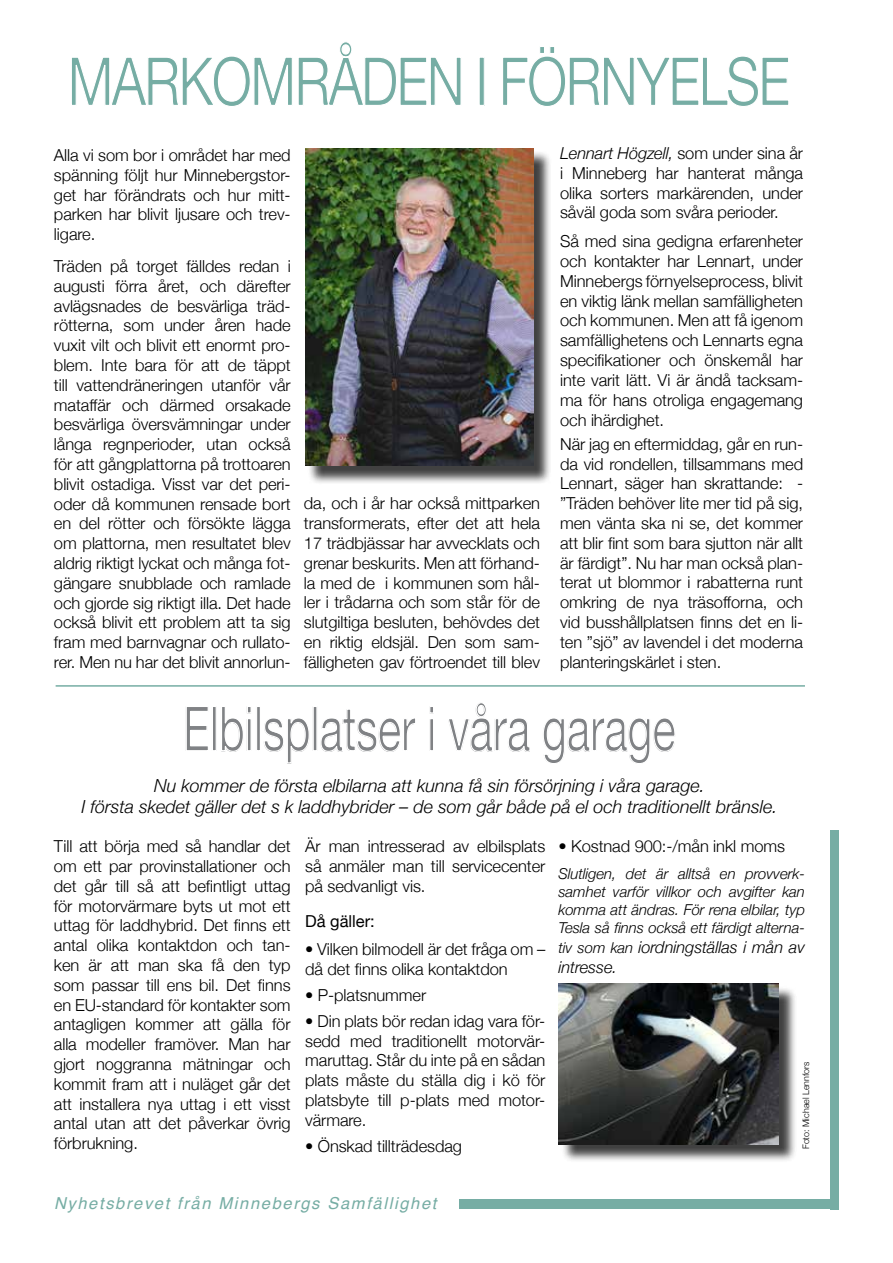
<style>
.page{position:relative;width:893px;height:1263px;background:#fff}
.page>*{position:absolute;margin:0;border:0;box-sizing:border-box;transform-origin:0 0}
.t1{font:67.5px "Helvetica Neue";letter-spacing:-.05em;color:#76ada4;scale:.8 1}
.t2{font:61.8px "Helvetica Neue";letter-spacing:-.015em;color:#808285;scale:.72 1}
.t3{font:italic 300 18px/21.6px "Helvetica Neue";color:#000;text-align:center}
.t4{font:300 16.5px/19.8px "Helvetica Neue";letter-spacing:-.005em;color:#000;text-align:justify}
.t5{font:italic 300 16.5px/19.8px "Helvetica Neue";letter-spacing:-.005em;color:#000}
.t6{font:italic 16.5px "Helvetica";letter-spacing:.1em;color:#76ada4}
.t7{font:16.5px "Helvetica Neue";color:#000}
.t8{font:italic 300 15px/18px "Helvetica Neue";letter-spacing:-.005em;color:#000;text-align:justify}
.t9{font:300 9px "Helvetica Neue";color:#000}
.s1{font-style:italic}
.s2{font-size:15px}
</style>
<div class="page">
<div style="left:830px;top:830px;width:9px;height:379px;background:#76ada4"></div>
<div style="left:460px;top:1199px;width:379px;height:10px;background:#76ada4"></div>
<hr style="left:56px;top:685px;width:749px;height:2px;background:#76ada4">
<div style="left:561px;top:986px;width:236px;height:177px;background:#000;opacity:.75"></div>
<img style="left:558px;top:983px;width:221px;height:161px">
<div style="left:307px;top:151px;width:244px;height:333px;background:#000;opacity:.75"></div>
<img style="left:305px;top:148px;width:228px;height:318px">
<h1 class="t1" style="left:67px;top:33px;width:906px">MARKOMRÅDEN I FÖRNYELSE</h1>
<p class="t4" style="left:560px;top:142px;width:245px"><span class="s1">Lennart Högzell,</span> som under sina år i Minneberg har hanterat många olika sorters markärenden, under såväl goda som svåra perioder.</p>
<p class="t4" style="left:560px;top:231px;width:245px">Så med sina gedigna erfarenheter och kontakter har Lennart, under Minnebergs förnyelseprocess, blivit en viktig länk mellan samfälligheten och kommunen. Men att få igenom samfällighetens och Lennarts egna specifikationer och önskemål har inte varit lätt. Vi är ändå tacksam&shy;ma för hans otroliga engagemang och ihärdighet.</p>
<p class="t4" style="left:560px;top:433px;width:245px">När jag en eftermiddag, går en run&shy;da vid rondellen, tillsammans med Lennart, säger han skrattande: - ”Träden behöver lite mer tid på sig, men vänta ska ni se, det kommer att blir fint som bara sjutton när allt är färdigt”. Nu har man också plan&shy;terat ut blommor i rabatterna runt omkring de nya träsofforna, och vid busshållplatsen finns det en li&shy;ten ”sjö” av lavendel i det moderna planteringskärlet i sten.</p>
<h2 class="t2" style="left:183px;top:684px;width:687px">Elbilsplatser i våra garage</h2>
<p class="t4" style="left:54px;top:144px;width:238px">Alla vi som bor i området har med spänning följt hur Minnebergstor&shy;get har förändrats och hur mitt&shy;parken har blivit ljusare och trev&shy;ligare.</p>
<p class="t4" style="left:54px;top:255px;width:238px">Träden på torget fälldes redan i augusti förra året, och därefter avlägsnades de besvärliga träd&shy;rötterna, som under åren hade vuxit vilt och blivit ett enormt pro&shy;blem. Inte bara för att de täppt till vattendräneringen utanför vår mataffär och därmed orsakade besvärliga översvämningar under långa regnperioder, utan också för att gångplattorna på trottoaren blivit ostadiga. Visst var det peri&shy;oder då kommunen rensade bort en del rötter och försökte lägga om plattorna, men resultatet blev aldrig riktigt lyckat och många fot&shy;gängare snubblade och ramlade och gjorde sig riktigt illa. Det hade också blivit ett problem att ta sig fram med barnvagnar och rullato&shy;rer. Men nu har det blivit annorlun-</p>
<p class="t4" style="left:304px;top:493px;width:238px">da, och i år har också mittparken transformerats, efter det att hela 17 trädbjässar har avvecklats och grenar beskurits. Men att förhand&shy;la med de i kommunen som hål&shy;ler i trådarna och som står för de slutgiltiga besluten, behövdes det en riktig eldsjäl. Den som sam&shy;fälligheten gav förtroendet till blev</p>
<p class="t3" style="left:81px;top:774px;width:698px">Nu kommer de första elbilarna att kunna få sin försörjning i våra garage.<br>I första skedet gäller det s k laddhybrider – de som går både på el och traditionellt bränsle.</p>
<p class="t4" style="left:558px;top:835px;width:228px">• Kostnad 900:-/mån inkl moms</p>
<p class="t8" style="left:558px;top:864px;width:248px">Slutligen, det är alltså en provverk&shy;samhet varför villkor och avgifter kan komma att ändras. För rena elbilar, typ Tesla så finns också ett färdigt alterna-</p>
<p class="t5" style="left:558px;top:936px;width:248px"><span class="s2">tiv som kan</span> iordningställas i mån av intresse.</p>
<p class="t4" style="left:54px;top:835px;width:238px">Till att börja med så handlar det om ett par provinstallationer och det går till så att befintligt uttag för motorvärmare byts ut mot ett uttag för laddhybrid. Det finns ett antal olika kontaktdon och tan&shy;ken är att man ska få den typ som passar till ens bil. Det finns en EU-standard för kontakter som antagligen kommer att gälla för alla modeller framöver. Man har gjort noggranna mätningar och kommit fram att i nuläget går det att installera nya uttag i ett visst antal utan att det påverkar övrig förbrukning.</p>
<p class="t4" style="left:305px;top:835px;width:242px">Är man intresserad av elbilsplats så anmäler man till servicecenter på sedvanligt vis.</p>
<p class="t7" style="left:305px;top:909px;width:71px">Då gäller:</p>
<p class="t4" style="left:305px;top:939px;width:242px">• Vilken bilmodell är det fråga om – då det finns olika kontaktdon</p>
<p class="t4" style="left:305px;top:984px;width:123px">• P-platsnummer</p>
<p class="t4" style="left:305px;top:1010px;width:242px">• Din plats bör redan idag vara för&shy;sedd med traditionellt motorvär&shy;maruttag. Står du inte på en sådan plats måste du ställa dig i kö för platsbyte till p-plats med motor&shy;värmare.</p>
<p class="t4" style="left:305px;top:1135px;width:158px">• Önskad tillträdesdag</p>
<p class="t9" style="left:799px;top:1149px;width:89px;rotate:-90deg">Foto: Michael Lennfors</p>
<p class="t6" style="left:54px;top:1190px;width:384px">Nyhetsbrevet från Minnebergs Samfällighet</p>
</div>
